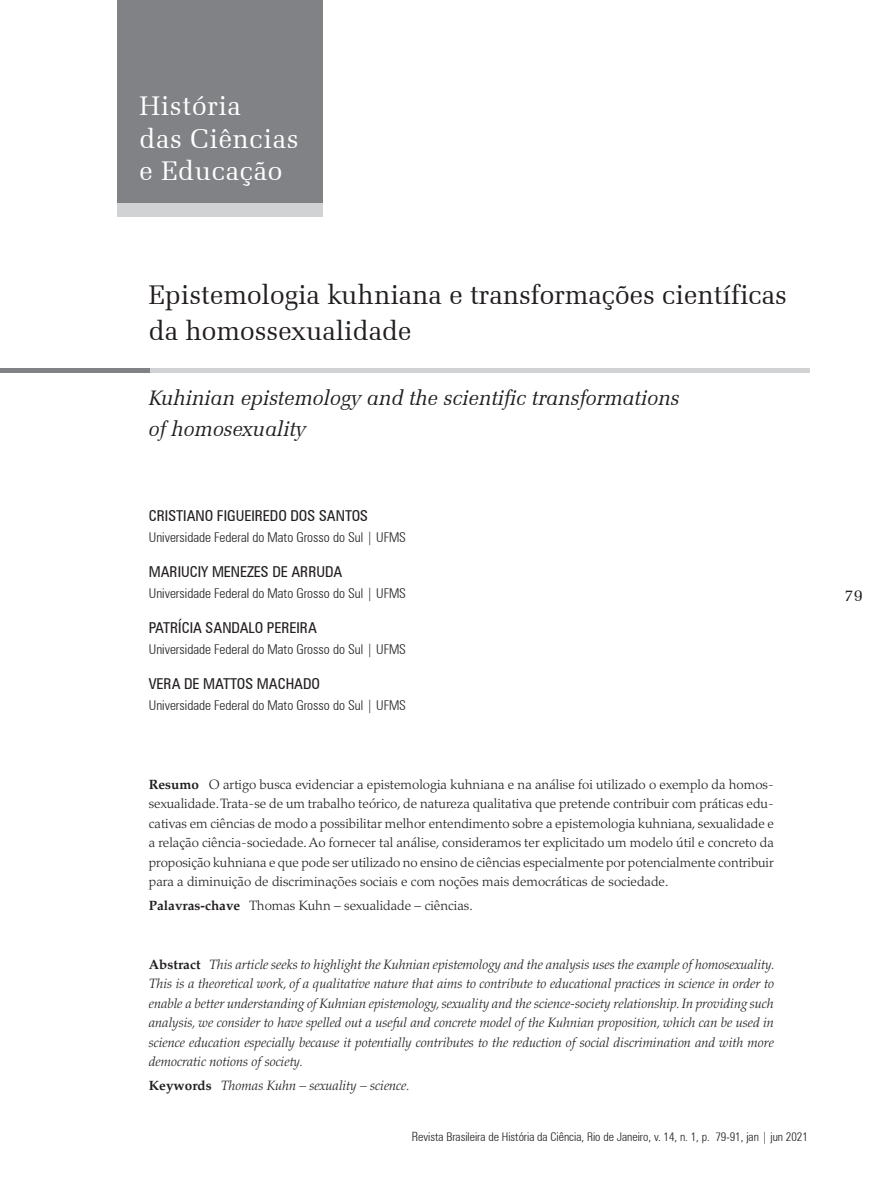
<style>
.page{position:relative;width:893px;height:1191px;background:#fff}
.page>*{position:absolute;margin:0;border:0;box-sizing:border-box;transform-origin:0 0}
.t1{font:27px/36px "Zapf Elliptical 711 BT";color:#231f20}
.t2{font:27px/32.4px "Zapf Elliptical 711 BT";letter-spacing:.025em;color:#fff}
.t3{font:italic 21px/31.5px "Zapf Elliptical 711 BT";color:#231f20}
.t4{font:16.5px "Zapf Elliptical 711 BT";color:#231f20}
.t5{font:condensed 15px "Zurich BT";color:#231f20}
.t6{font:300 13.5px/19.5px "Palatino";color:#231f20;text-align:justify}
.t7{font:italic 300 13.5px/19.5px "Palatino";color:#231f20;text-align:justify}
.t8{font:300 condensed 13.5px "Zurich BT";color:#231f20}
.t9{font:300 condensed 12px "Zurich BT";color:#231f20}
.s1{font-weight:700}
.s2{font-weight:700;font-style:normal}
.s3{font-size:12.75px}
</style>
<div class="page">
<div style="left:150px;top:368px;width:660px;height:5px;background:#d1d2d4"></div>
<div style="left:0;top:368px;width:150px;height:5px;background:#808285"></div>
<div style="left:117px;top:29px;width:206px;height:187px;background:#d1d2d4"></div>
<div style="left:117px;top:0;width:205px;height:202px;background:#808285"></div>
<h1 class="t2" style="left:139px;top:90px;width:161px">História<br>das Ciências e Educação</h1>
<h1 class="t1" style="left:149px;top:277px;width:640px">Epistemologia kuhniana e transformações científicas da homossexualidade</h1>
<h2 class="t3" style="left:149px;top:382px;width:532px">Kuhinian epistemology and the scientific transformations of homosexuality</h2>
<p class="t5" style="left:149px;top:507px;width:221px">CRISTIANO FIGUEIREDO DOS SANTOS</p>
<p class="t8" style="left:149px;top:529px;width:259px">Universidade Federal do Mato Grosso do Sul | UFMS</p>
<p class="t5" style="left:149px;top:563px;width:195px">MARIUCIY MENEZES DE ARRUDA</p>
<p class="t8" style="left:149px;top:585px;width:259px">Universidade Federal do Mato Grosso do Sul | UFMS</p>
<p class="t5" style="left:149px;top:619px;width:170px">PATRÍCIA SANDALO PEREIRA</p>
<p class="t8" style="left:149px;top:641px;width:259px">Universidade Federal do Mato Grosso do Sul | UFMS</p>
<p class="t5" style="left:149px;top:675px;width:173px">VERA DE MATTOS MACHADO</p>
<p class="t8" style="left:149px;top:697px;width:259px">Universidade Federal do Mato Grosso do Sul | UFMS</p>
<p class="t6" style="left:149px;top:774px;width:627px"><span class="s1">Resumo</span> O artigo busca evidenciar a epistemologia kuhniana e na análise foi utilizado o exemplo da homos&shy;sexualidade. Trata-se de um trabalho teórico, de natureza qualitativa que pretende contribuir com práticas edu&shy;cativas em ciências de modo a possibilitar melhor entendimento sobre a epistemologia kuhniana, sexualidade e a relação ciência-sociedade. Ao fornecer tal análise, consideramos ter explicitado um modelo útil e concreto da proposição kuhniana e que pode ser utilizado no ensino de ciências especialmente por potencialmente contribuir para a diminuição de discriminações sociais e com noções mais democráticas de sociedade.</p>
<p class="t6" style="left:149px;top:896px;width:325px"><span class="s1">Palavras-chave</span> Thomas Kuhn – sexualidade – ciências.</p>
<p class="t7" style="left:149px;top:954px;width:627px"><span class="s2">Abstract</span> This article seeks to highlight the Kuhnian epistemology and the analysis uses the example of homosexuality.<br>This is a theoretical work, of a qualitative nature that aims to contribute to educational practices in science in order to enable a better understanding of Kuhnian epistemology, sexuality and the science-society relationship. In providing such analysis, we consider to have spelled out a useful and concrete model of the Kuhnian proposition, which can be used in science education especially because it potentially contributes to the reduction of social discrimination and with more democratic notions of society.</p>
<p class="t7" style="left:149px;top:1075px;width:263px"><span class="s2">Keywords</span> Thomas Kuhn – sexuality – science.</p>
<p class="t9" style="left:412px;top:1129px;width:398px"><span class="s3">R</span>evista Brasileira de História da Ciência, Rio de Janeiro, v. 14, n. 1, p. 79-91, jan | jun 2021</p>
<p class="t4" style="left:845px;top:585px;width:20px">79</p>
</div>
